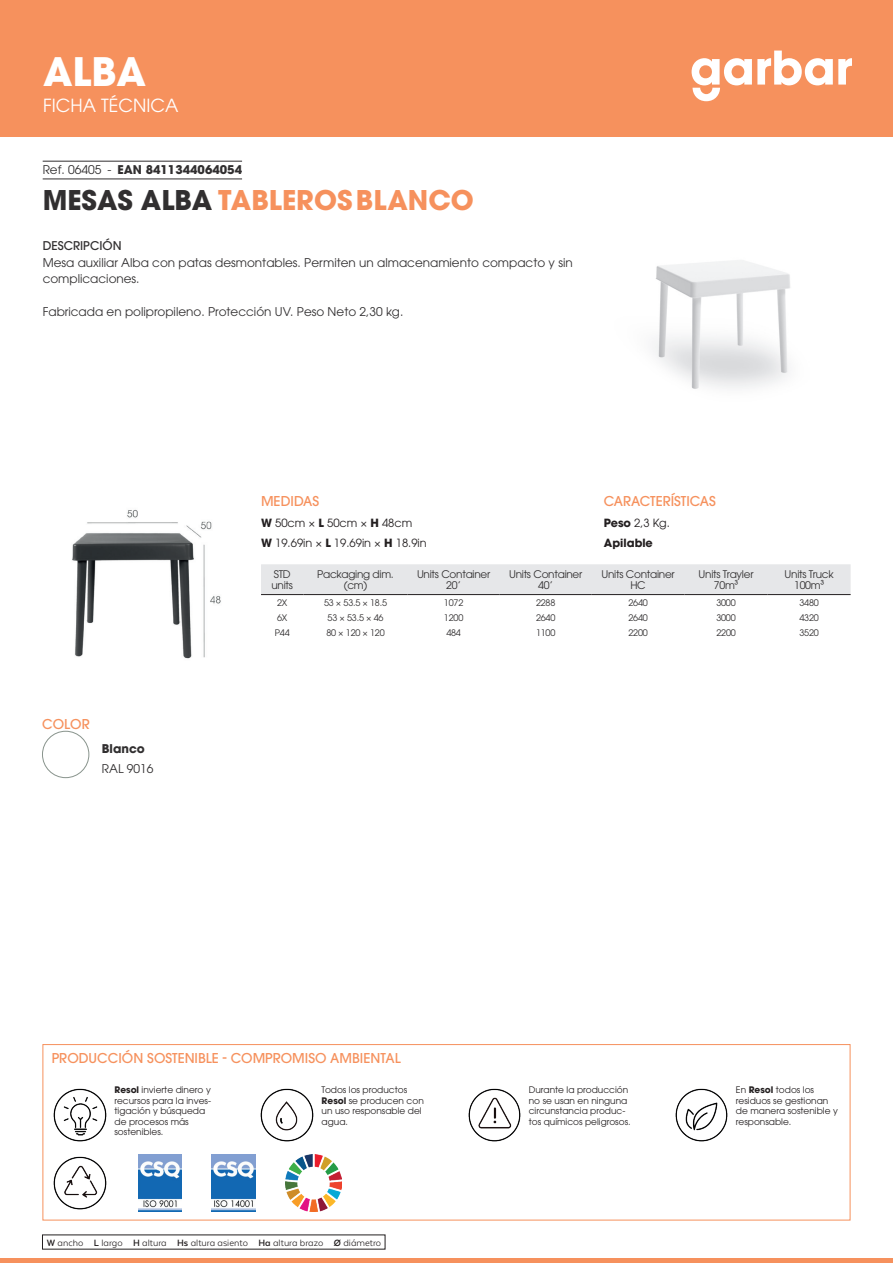
<style>
.page{position:relative;width:893px;height:1263px;background:#fff}
.page>*{position:absolute;margin:0;border:0;box-sizing:border-box;transform-origin:0 0}
.t1{font:700 39px "ITC Avant Garde Pro";color:#fff}
.t2{font:700 27px "ITC Avant Garde Pro";color:#f6915d}
.t3{font:18px "ITC Avant Garde Pro";color:#fff}
.t4{font:500 13.5px "ITC Avant Garde Pro";color:#f6915d}
.t5{font:12px/16.5px "ITC Avant Garde Pro";color:#312f30}
.t6{font:700 12px "ITC Avant Garde Pro";color:#312f30}
.t7{font:500 12px "ITC Avant Garde Pro";color:#312f30}
.t8{font:11.25px/20.4px "ITC Avant Garde Pro";color:#231f20}
.t9{font:700 11.25px/20.4px "ITC Avant Garde Pro";color:#231f20}
.t10{font:10.5px/10.5px "ITC Avant Garde Pro";letter-spacing:-.025em;color:#312f30;text-align:center}
.t11{font:10.5px "Texta Alt";color:#231f20}
.t12{font:9px/10.5px "ITC Avant Garde Pro";color:#231f20}
.t13{font:9px "ITC Avant Garde Pro";letter-spacing:-.02em;color:#312f30}
.s1{font-weight:400}
.s2{color:#312f30}
.s3{font-weight:700}
</style>
<div class="page">
<div style="left:0;top:0;width:893px;height:137px;background:#f6915d"></div>
<svg style="left:692px;top:51px;width:160px;height:50px"></svg>
<hr style="left:0;top:1259px;width:893px;height:4px;background:#f6915d">
<hr style="left:43px;top:161px;width:199px;height:1px;background:#312f30">
<hr style="left:43px;top:179px;width:199px;height:1px;background:#312f30">
<img style="left:653px;top:260px;width:137px;height:129px">
<img style="left:42px;top:731px;width:47px;height:47px;border-radius:23px">
<div style="left:42px;top:731px;width:47px;height:47px;border:1px solid #89948d;border-radius:50%"></div>
<img style="left:72px;top:509px;width:149px;height:150px">
<div style="left:261px;top:564px;width:590px;height:30px;background:#e6e7e9"></div>
<hr style="left:261px;top:594px;width:42px;height:1px;background:#231f20">
<hr style="left:303px;top:594px;width:105px;height:1px;background:#231f20">
<hr style="left:408px;top:594px;width:92px;height:1px;background:#231f20">
<hr style="left:500px;top:594px;width:92px;height:1px;background:#231f20">
<hr style="left:592px;top:594px;width:92px;height:1px;background:#231f20">
<hr style="left:684px;top:594px;width:84px;height:1px;background:#231f20">
<hr style="left:768px;top:594px;width:83px;height:1px;background:#231f20">
<img style="left:53px;top:1088px;width:54px;height:54px">
<img style="left:260px;top:1088px;width:54px;height:54px">
<img style="left:468px;top:1088px;width:53px;height:54px">
<img style="left:675px;top:1088px;width:53px;height:54px">
<img style="left:53px;top:1156px;width:54px;height:54px">
<img style="left:138px;top:1155px;width:44px;height:56px">
<img style="left:212px;top:1155px;width:43px;height:56px">
<img style="left:285px;top:1155px;width:57px;height:56px">
<div style="left:43px;top:1044px;width:807px;height:176px;border:1px solid #f6915d"></div>
<h1 class="t1" style="left:43px;top:46px;width:104px">ALBA</h1>
<h3 class="t3" style="left:43px;top:94px;width:137px">FICHA TÉCNICA</h3>
<h3 class="t6" style="left:43px;top:162px;width:201px"><span class="s1">Ref. 06405 -</span> EAN 8411344064054</h3>
<h2 class="t2" style="left:43px;top:182px;width:433px"><span class="s2">MESAS ALBA</span> TABLEROSBLANCO</h2>
<h3 class="t7" style="left:43px;top:238px;width:80px">DESCRIPCIÓN</h3>
<h3 class="t5" style="left:43px;top:254px;width:532px">Mesa auxiliar Alba con patas desmontables. Permiten un almacenamiento compacto y sin complicaciones.</h3>
<h3 class="t5" style="left:43px;top:303px;width:362px">Fabricada en polipropileno. Protección UV. Peso Neto 2,30 kg.</h3>
<h3 class="t4" style="left:42px;top:715px;width:49px">COLOR</h3>
<h3 class="t6" style="left:102px;top:740px;width:45px">Blanco</h3>
<h3 class="t5" style="left:102px;top:760px;width:53px">RAL 9016</h3>
<h3 class="t4" style="left:604px;top:493px;width:114px">CARACTERÍSTICAS</h3>
<p class="t9" style="left:604px;top:512px;width:68px">Peso <span class="s1">2,3 Kg.<br></span>Apilable</p>
<h3 class="t4" style="left:261px;top:493px;width:60px">MEDIDAS</h3>
<p class="t8" style="left:261px;top:512px;width:167px"><span class="s3">W</span> 50cm × <span class="s3">L</span> 50cm × <span class="s3">H</span> 48cm<br><span class="s3">W</span> 19.69in × <span class="s3">L</span> 19.69in × <span class="s3">H</span> 18.9in</p>
<p class="t10" style="left:271px;top:569px;width:23px;text-align:left">STD units</p>
<p class="t10" style="left:317px;top:569px;width:78px">Packaging dim. (cm)</p>
<p class="t10" style="left:417px;top:569px;width:75px">Units Container<br>20’</p>
<p class="t10" style="left:509px;top:569px;width:75px">Units Container<br>40’</p>
<p class="t10" style="left:601px;top:569px;width:75px">Units Container<br>HC</p>
<p class="t10" style="left:699px;top:569px;width:56px">Units Trayler<br>70m³</p>
<p class="t10" style="left:785px;top:569px;width:51px">Units Truck<br>100m³</p>
<p class="t13" style="left:277px;top:597px;width:12px">2X</p>
<p class="t13" style="left:324px;top:597px;width:65px">53 × 53.5 × 18.5</p>
<p class="t13" style="left:444px;top:597px;width:21px">1072</p>
<p class="t13" style="left:536px;top:597px;width:21px">2288</p>
<p class="t13" style="left:628px;top:597px;width:21px">2640</p>
<p class="t13" style="left:716px;top:597px;width:21px">3000</p>
<p class="t13" style="left:799px;top:597px;width:21px">3480</p>
<p class="t13" style="left:277px;top:612px;width:12px">6X</p>
<p class="t13" style="left:328px;top:612px;width:57px">53 × 53.5 × 46</p>
<p class="t13" style="left:444px;top:612px;width:21px">1200</p>
<p class="t13" style="left:536px;top:612px;width:21px">2640</p>
<p class="t13" style="left:628px;top:612px;width:21px">2640</p>
<p class="t13" style="left:716px;top:612px;width:21px">3000</p>
<p class="t13" style="left:799px;top:612px;width:21px">4320</p>
<p class="t13" style="left:275px;top:627px;width:16px">P44</p>
<p class="t13" style="left:326px;top:627px;width:60px">80 × 120 × 120</p>
<p class="t13" style="left:446px;top:627px;width:16px">484</p>
<p class="t13" style="left:536px;top:627px;width:21px">1100</p>
<p class="t13" style="left:628px;top:627px;width:21px">2200</p>
<p class="t13" style="left:716px;top:627px;width:21px">2200</p>
<p class="t13" style="left:799px;top:627px;width:21px">3520</p>
<h3 class="t4" style="left:52px;top:1050px;width:350px">PRODUCCIÓN SOSTENIBLE - COMPROMISO AMBIENTAL</h3>
<p class="t12" style="left:114px;top:1085px;width:98px"><span class="s3">Resol</span> invierte dinero y recursos para la inves&shy;tigación y búsqueda de procesos más sostenibles.</p>
<p class="t12" style="left:322px;top:1085px;width:104px">Todos los productos<br><span class="s3">Resol</span> se producen con un uso responsable del agua.</p>
<p class="t12" style="left:529px;top:1085px;width:103px">Durante la producción no se usan en ninguna circunstancia produc&shy;tos químicos peligrosos.</p>
<p class="t12" style="left:736px;top:1085px;width:103px">En <span class="s3">Resol</span> todos los residuos se gestionan de manera sostenible y responsable.</p>
<p class="t11" style="left:47px;top:1237px;width:336px"><span class="s3">W</span> ancho <span class="s3">L</span> largo <span class="s3">H</span> altura <span class="s3">Hs</span> altura asiento <span class="s3">Ha</span> altura brazo <span class="s3">Ø</span> diámetro</p>
</div>
